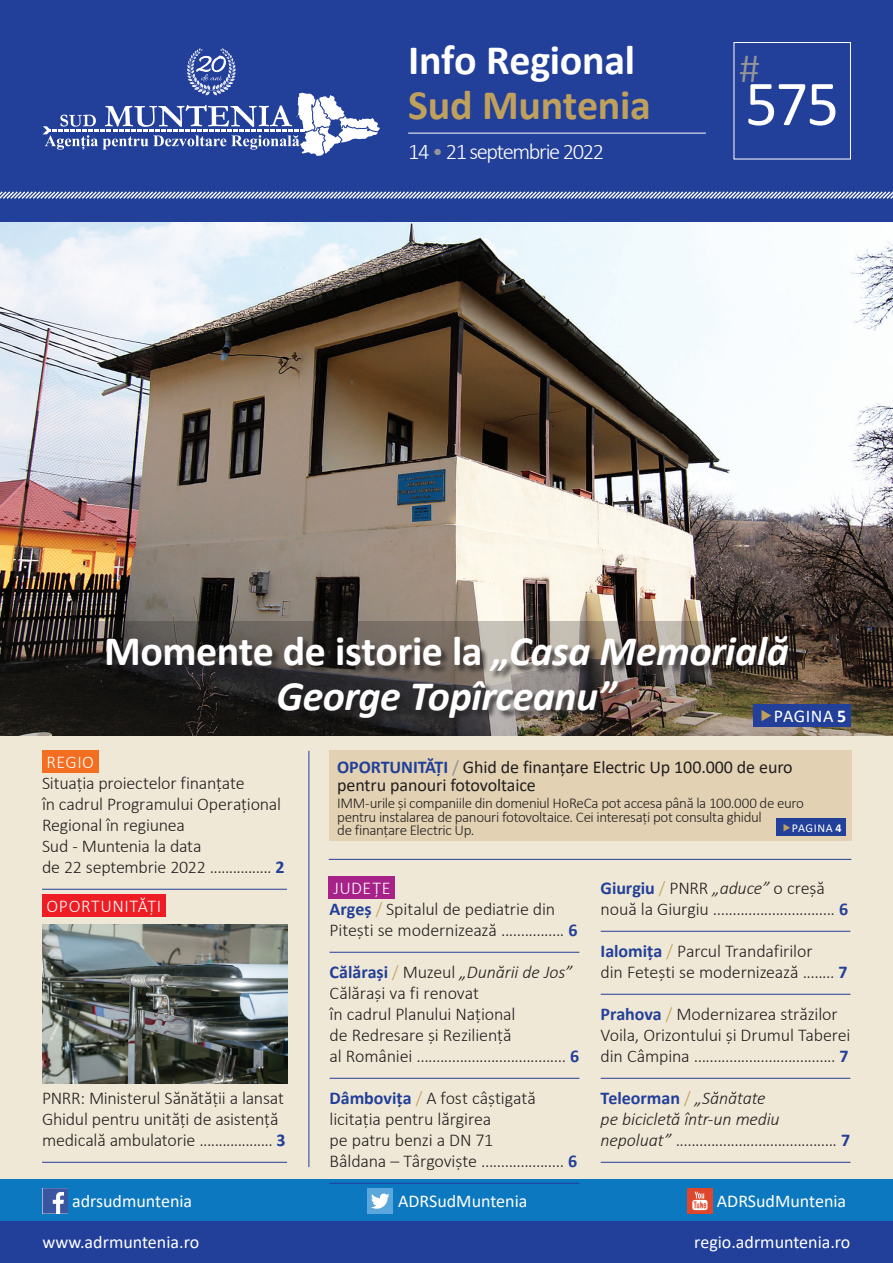
<style>
.page{position:relative;width:893px;height:1263px;background:#fff}
.page>*{position:absolute;margin:0;border:0;box-sizing:border-box;transform-origin:0 0}
.t1{font:64.5px "Calibri";color:#fff}
.t2{font:italic 700 42px/45px "Calibri";letter-spacing:-.01em;color:#fff;text-align:center}
.t3{font:700 42px "Calibri";letter-spacing:-.01em;color:#fff}
.t4{font:700 42px "Calibri";letter-spacing:-.01em;color:#bfa05c}
.t5{font:300 42px "Calibri";color:#939598}
.t6{font:300 22.5px "Calibri";letter-spacing:-.06em;color:#fff}
.t7{font:300 18px/21px "Calibri";letter-spacing:-.01em;color:#231f20}
.t8{font:italic 300 18px/21px "Calibri";letter-spacing:-.01em;color:#231f20}
.t9{font:18px "Calibri";color:#fff}
.t10{font:18px/18px "Calibri";letter-spacing:-.005em;color:#231f20}
.t11{font:300 18px "Calibri";letter-spacing:.025em;color:#fff}
.t12{font:300 15px/13.5px "Calibri";letter-spacing:-.025em;color:#231f20}
.t13{font:12px "Calibri";letter-spacing:.05em;color:#fff}
.s1{color:#939598}
.s2{font-style:normal}
.s3{font-weight:700}
.s4{font-weight:700;color:#223f99}
.s5{color:#bfa05c}
.s6{font-style:italic}
.s7{font-weight:700;font-style:normal;color:#223f99}
.s8{font-style:normal;color:#bfa05c}
</style>
<div class="page">
<div style="left:0;top:1220px;width:893px;height:43px;background:#223f99"></div>
<div style="left:0;top:1179px;width:893px;height:41px;background:#0c78bf"></div>
<div style="left:0;top:0;width:893px;height:222px;background:#223f99"></div>
<svg style="left:0;top:191px;width:893px;height:8px"></svg>
<svg style="left:43px;top:48px;width:337px;height:108px"></svg>
<svg style="left:43px;top:1213px;width:25px;height:1px"></svg>
<svg style="left:43px;top:1188px;width:25px;height:25px"></svg>
<div style="left:367px;top:1188px;width:26px;height:25px;background:#5ba7dc"></div>
<svg style="left:371px;top:1193px;width:18px;height:16px"></svg>
<div style="left:687px;top:1188px;width:26px;height:25px;background:#de472e"></div>
<svg style="left:692px;top:1192px;width:15px;height:18px"></svg>
<div style="left:734px;top:42px;width:117px;height:117px;border:1px solid #fff"></div>
<hr style="left:408px;top:133px;width:298px;height:1px;background:#fff">
<img style="left:0;top:222px;width:893px;height:399px">
<div style="left:0;top:736px;width:893px;height:442px;background:#f0e8d6"></div>
<hr style="left:330px;top:952px;width:249px;height:1px;background:#223f99">
<hr style="left:330px;top:1078px;width:249px;height:1px;background:#223f99">
<hr style="left:330px;top:1183px;width:249px;height:1px;background:#223f99">
<hr style="left:601px;top:931px;width:249px;height:1px;background:#223f99">
<hr style="left:601px;top:994px;width:249px;height:1px;background:#223f99">
<hr style="left:601px;top:1078px;width:249px;height:1px;background:#223f99">
<hr style="left:601px;top:1162px;width:249px;height:1px;background:#223f99">
<div style="left:329px;top:877px;width:66px;height:22px;background:#a72288"></div>
<hr style="left:329px;top:859px;width:522px;height:1px;background:#223f99">
<hr style="left:309px;top:751px;width:1px;height:416px;background:#223f99">
<div style="left:329px;top:751px;width:522px;height:90px;background:#e2d2b3"></div>
<div style="left:777px;top:818px;width:69px;height:18px;background:#223f99"></div>
<div style="left:42px;top:894px;width:124px;height:22px;background:#ee1d23"></div>
<hr style="left:42px;top:1162px;width:245px;height:1px;background:#223f99">
<img style="left:42px;top:924px;width:245px;height:159px">
<div style="left:42px;top:750px;width:57px;height:22px;background:#f36e21"></div>
<hr style="left:42px;top:889px;width:245px;height:1px;background:#223f99">
<img style="left:0;top:621px;width:893px;height:115px">
<div style="left:107px;top:636px;width:690px;height:91px;background:#231f20;opacity:.75"></div>
<div style="left:753px;top:704px;width:97px;height:22px;background:#223f99"></div>
<h2 class="t3" style="left:408px;top:30px;width:228px">Info Regional</h2>
<h2 class="t5" style="left:739px;top:42px;width:22px">#</h2>
<h2 class="t4" style="left:408px;top:75px;width:244px">Sud Muntenia</h2>
<p class="t6" style="left:408px;top:138px;width:198px">14 <span class="s1">•</span> 21 septembrie 2022</p>
<h1 class="t1" style="left:745px;top:59px;width:96px">575</h1>
<h2 class="t2" style="left:104px;top:627px;width:686px"><span class="s2">Momente de istorie la</span> „Casa Memorială<br>George Topîrceanu”</h2>
<p class="t9" style="left:774px;top:703px;width:74px">PAGINA <span class="s3">5</span></p>
<p class="t11" style="left:47px;top:751px;width:49px">REGIO</p>
<p class="t7" style="left:42px;top:772px;width:244px">Situația proiectelor finanțate<br>în cadrul Programului Operațional<br>Regional în regiunea<br>Sud - Muntenia la data<br>de 22 septembrie 2022 ................ <span class="s4">2</span></p>
<p class="t11" style="left:47px;top:895px;width:116px">OPORTUNITĂȚI</p>
<p class="t7" style="left:42px;top:1087px;width:245px">PNRR: Ministerul Sănătății a lansat<br>Ghidul pentru unități de asistență medicală ambulatorie ................... <span class="s4">3</span></p>
<p class="t10" style="left:337px;top:757px;width:457px"><span class="s4">OPORTUNITĂȚI</span> <span class="s1">/</span> Ghid de finanțare Electric Up 100.000 de euro pentru panouri fotovoltaice</p>
<p class="t12" style="left:337px;top:797px;width:468px">IMM-urile și companiile din domeniul HoReCa pot accesa până la 100.000 de euro pentru instalarea de panouri fotovoltaice. Cei interesați pot consulta ghidul<br>de finanțare Electric Up.</p>
<p class="t13" style="left:792px;top:819px;width:51px">PAGINA <span class="s3">4</span></p>
<p class="t11" style="left:333px;top:877px;width:59px">JUDEȚE</p>
<p class="t7" style="left:330px;top:898px;width:250px"><span class="s4">Argeș</span> <span class="s5">/</span> Spitalul de pediatrie din<br>Pitești se modernizează ................ <span class="s4">6</span></p>
<p class="t7" style="left:330px;top:961px;width:251px"><span class="s4">Călărași</span> <span class="s5">/</span> Muzeul <span class="s6">„Dunării de Jos” </span>Călărași va fi renovat<br>în cadrul Planului Național<br>de Redresare și Reziliență<br>al României ...................................... <span class="s4">6</span></p>
<p class="t7" style="left:330px;top:1087px;width:249px"><span class="s4">Dâmbovița</span> <span class="s5">/</span> A fost câștigată licitația pentru lărgirea<br>pe patru benzi a DN 71<br>Bâldana – Târgoviște ..................... <span class="s4">6</span></p>
<p class="t7" style="left:601px;top:877px;width:249px"><span class="s4">Giurgiu</span> <span class="s5">/</span> PNRR <span class="s6">„aduce”</span> o creșă nouă la Giurgiu ............................... <span class="s4">6</span></p>
<p class="t7" style="left:601px;top:940px;width:249px"><span class="s4">Ialomița</span> <span class="s5">/</span> Parcul Trandafirilor<br>din Fetești se modernizează ........ <span class="s4">7</span></p>
<p class="t7" style="left:601px;top:1003px;width:251px"><span class="s4">Prahova</span> <span class="s5">/</span> Modernizarea străzilor<br>Voila, Orizontului și Drumul Taberei din Câmpina .................................... <span class="s4">7</span></p>
<p class="t8" style="left:601px;top:1087px;width:251px"><span class="s7">Teleorman</span> <span class="s8">/</span> „Sănătate<br>pe bicicletă într-un mediu nepoluat” <span class="s2">.........................................</span> <span class="s7">7</span></p>
<p class="t9" style="left:72px;top:1188px;width:122px">adrsudmuntenia</p>
<p class="t9" style="left:398px;top:1188px;width:131px">ADRSudMuntenia</p>
<p class="t9" style="left:717px;top:1188px;width:131px">ADRSudMuntenia</p>
<p class="t9" style="left:43px;top:1230px;width:158px">www.adrmuntenia.ro</p>
<p class="t9" style="left:694px;top:1230px;width:158px">regio.adrmuntenia.ro</p>
</div>
